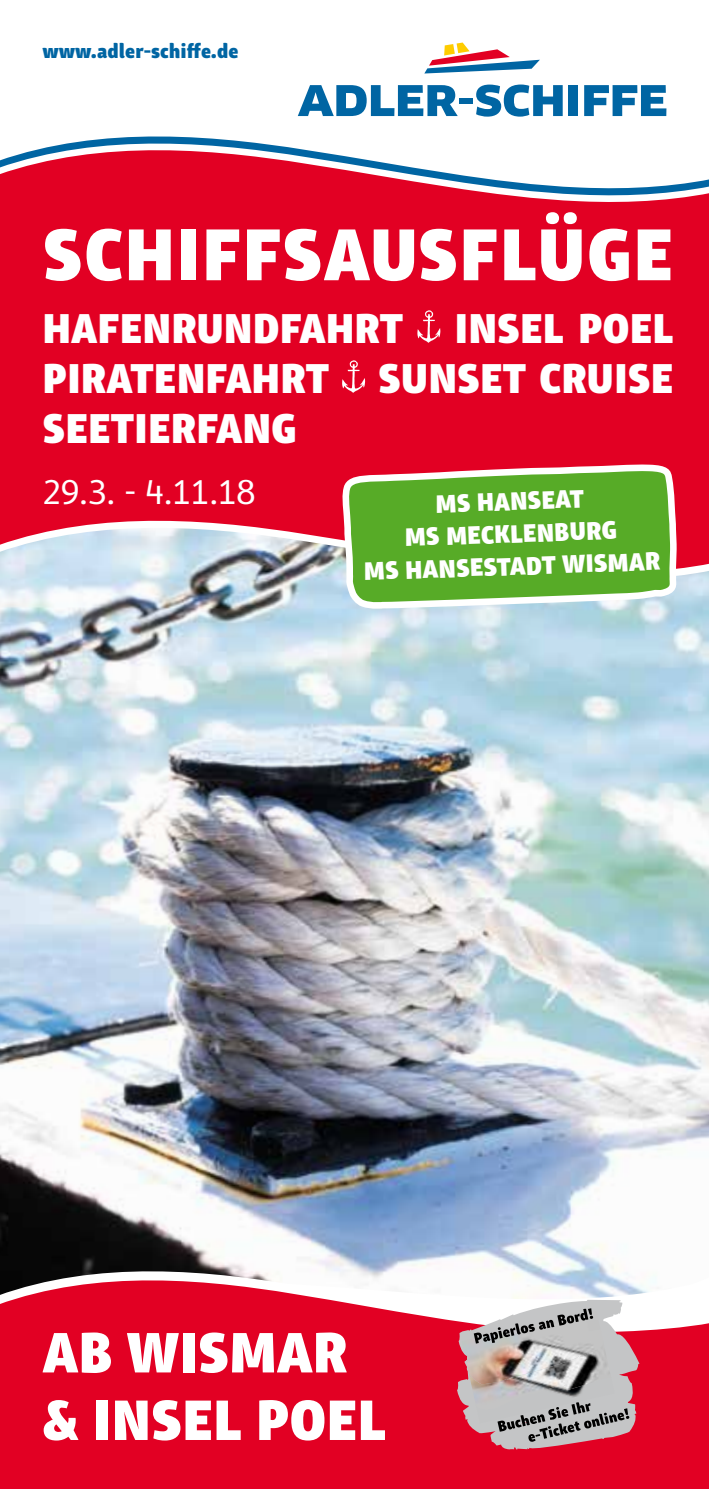
<style>
.page{position:relative;width:709px;height:1489px;background:#fff}
.page>*{position:absolute;margin:0;border:0;box-sizing:border-box;transform-origin:0 0}
.t1{font:900 72.5px "Chino ITC Std";letter-spacing:.02em;color:#fff}
.t2{font:900 56.25px/67.5px "Chino ITC Std";color:#fff}
.t3{font:900 41.25px/50px "Chino ITC Std";color:#fff;text-align:justify}
.t4{font:35px "Chino ITC Std";color:#fff}
.t5{font:900 25px/32.5px "Chino ITC Std";color:#fff;text-align:center}
.t6{font:900 20px "Chino ITC Std";color:#0065a3}
</style>
<div class="page">
<img style="left:0;top:581px;width:709px;height:570px">
<svg style="left:424px;top:43px;width:116px;height:30px"></svg>
<svg style="left:298px;top:85px;width:160px;height:31px"></svg>
<div style="left:458px;top:98px;width:14px;height:5px;background:#0065a3"></div>
<svg style="left:476px;top:84px;width:86px;height:33px"></svg>
<div style="left:568px;top:85px;width:10px;height:31px;background:#0065a3"></div>
<svg style="left:584px;top:85px;width:82px;height:31px"></svg>
<img style="left:0;top:1151px;width:618px;height:119px">
<svg style="left:0;top:1270px;width:709px;height:218px;background:#e22543"></svg>
<svg style="left:457px;top:1299px;width:182px;height:150px;background:#ba9fa3"></svg>
<div style="left:0;top:204px;width:709px;height:307px;background:#e20023"></div>
<svg style="left:0;top:511px;width:709px;height:70px;background:#d199aa"></svg>
<svg style="left:0;top:197px;width:709px;height:7px;background:#e51b3a"></svg>
<svg style="left:0;top:136px;width:709px;height:61px"></svg>
<svg style="left:417px;top:310px;width:23px;height:33px"></svg>
<svg style="left:342px;top:360px;width:23px;height:33px"></svg>
<svg style="left:337px;top:460px;width:342px;height:377px;background:#9dbd9e"></svg>
<p class="t6" style="left:43px;top:39px;width:197px">www.adler-schiffe.de</p>
<h1 class="t1" style="left:43px;top:212px;width:632px">SCHIFFSAUSFLÜGE</h1>
<p class="t3" style="left:42px;top:303px;width:632px">HAFENRUNDFAHRT INSEL POEL PIRATENFAHRT SUNSET CRUISE SEETIERFANG</p>
<p class="t4" style="left:43px;top:472px;width:214px">29.3. - 4.11.18</p>
<p class="t5" style="left:361px;top:490px;width:298px;rotate:-2deg">MS HANSEAT<br>MS MECKLENBURG<br>MS HANSESTADT WISMAR</p>
<h2 class="t2" style="left:43px;top:1318px;width:345px">AB WISMAR &amp; INSEL POEL</h2>
</div>
